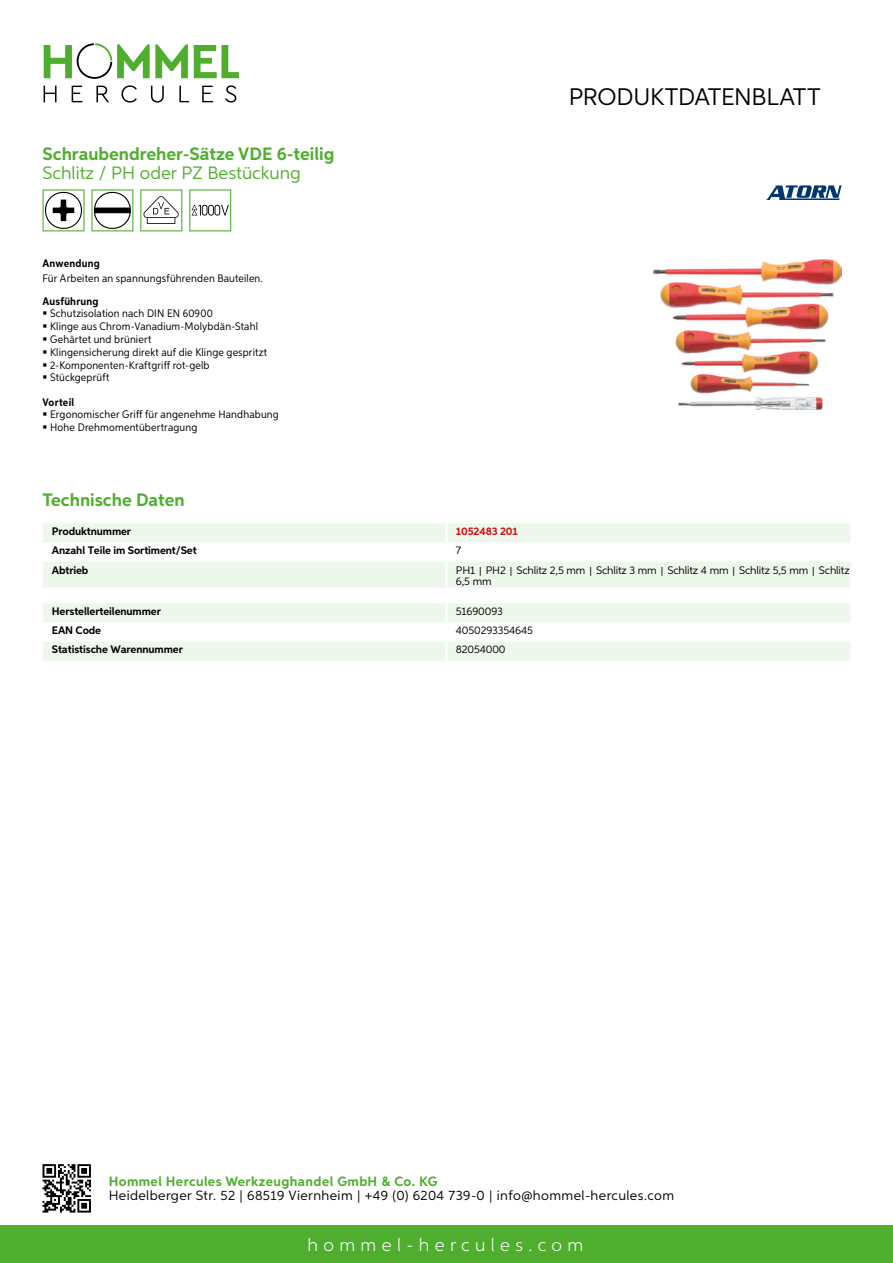
<style>
.page{position:relative;width:893px;height:1263px;background:#fff}
.page>*{position:absolute;margin:0;border:0;box-sizing:border-box;transform-origin:0 0}
.t1{font:24px "Aspira";letter-spacing:-.01em;color:#000}
.t2{font:700 18px "Aspira";color:#50ae2f}
.t3{font:18px "Aspira";color:#50ae2f}
.t4{font:300 18px "Aspira";letter-spacing:.3em;color:#fff}
.t5{font:13.5px "Aspira";letter-spacing:.03em;color:#000}
.t6{font:700 13.5px "Aspira";letter-spacing:.03em;color:#50ae2f}
.t7{font:10.95px/12.8px "Aspira Nar";letter-spacing:.015em;color:#000}
.t8{font:10.95px/10.9px "Aspira";letter-spacing:-.01em;color:#000}
.t9{font:700 10.95px "Aspira";letter-spacing:-.01em;color:#000}
.t10{font:700 10.95px "Aspira Nar";letter-spacing:.02em;color:#000}
.t11{font:700 10.95px "Aspira";letter-spacing:-.01em;color:#cd1013}
.s1{font-family:"Wuerth Global";font-size:10.5px}
</style>
<div class="page">
<div style="left:0;top:1226px;width:893px;height:37px;background:#50ae2f"></div>
<svg style="left:43px;top:1164px;width:48px;height:48px"></svg>
<svg style="left:194px;top:45px;width:45px;height:33px"></svg>
<svg style="left:44px;top:43px;width:144px;height:36px"></svg>
<svg style="left:44px;top:86px;width:13px;height:16px"></svg>
<svg style="left:72px;top:86px;width:10px;height:16px"></svg>
<svg style="left:96px;top:86px;width:13px;height:16px"></svg>
<svg style="left:121px;top:85px;width:16px;height:18px"></svg>
<svg style="left:151px;top:86px;width:13px;height:17px"></svg>
<svg style="left:179px;top:86px;width:10px;height:16px"></svg>
<svg style="left:202px;top:86px;width:11px;height:16px"></svg>
<svg style="left:225px;top:85px;width:11px;height:18px"></svg>
<svg style="left:43px;top:523px;width:807px;height:65px"></svg>
<hr style="left:445px;top:562px;width:3px;height:26px;background:#fff">
<svg style="left:43px;top:603px;width:807px;height:58px"></svg>
<hr style="left:445px;top:641px;width:3px;height:20px;background:#fff">
<svg style="left:43px;top:189px;width:42px;height:42px"></svg>
<svg style="left:91px;top:189px;width:42px;height:42px"></svg>
<svg style="left:140px;top:189px;width:42px;height:42px"></svg>
<svg style="left:189px;top:189px;width:42px;height:42px"></svg>
<img style="left:654px;top:259px;width:188px;height:150px">
<svg style="left:766px;top:185px;width:76px;height:15px"></svg>
<h2 class="t2" style="left:43px;top:142px;width:293px">Schraubendreher-Sätze VDE 6-teilig</h2>
<h2 class="t3" style="left:43px;top:162px;width:260px">Schlitz / PH oder PZ Bestückung</h2>
<p class="t10" style="left:43px;top:257px;width:59px">Anwendung</p>
<p class="t7" style="left:43px;top:272px;width:222px">Für Arbeiten an spannungsführenden Bauteilen.</p>
<p class="t10" style="left:43px;top:294px;width:58px">Ausführung</p>
<p class="t7" style="left:50px;top:307px;width:219px">Schutzisolation nach DIN EN 60900<br>Klinge aus Chrom-Vanadium-Molybdän-Stahl Gehärtet und brüniert<br>Klingensicherung direkt auf die Klinge gespritzt 2-Komponenten-Kraftgriff rot-gelb Stückgeprüft</p>
<p class="t10" style="left:43px;top:395px;width:33px">Vorteil</p>
<p class="t7" style="left:50px;top:408px;width:230px">Ergonomischer Griff für angenehme Handhabung<br>Hohe Drehmomentübertragung</p>
<h1 class="t1" style="left:569px;top:82px;width:253px">Produktdatenblatt</h1>
<h2 class="t2" style="left:43px;top:489px;width:144px">Technische Daten</h2>
<p class="t9" style="left:52px;top:525px;width:81px">Produktnummer</p>
<p class="t11" style="left:456px;top:525px;width:64px">1052483 201</p>
<p class="t9" style="left:52px;top:544px;width:146px">Anzahl Teile im Sortiment/Set</p>
<p class="t8" style="left:456px;top:545px;width:7px">7</p>
<p class="t9" style="left:52px;top:563px;width:38px">Abtrieb</p>
<p class="t8" style="left:456px;top:564px;width:395px">PH1 <span class="s1">|</span> PH2 <span class="s1">|</span> Schlitz 2,5 mm <span class="s1">|</span> Schlitz 3 mm <span class="s1">|</span> Schlitz 4 mm <span class="s1">|</span> Schlitz 5,5 mm <span class="s1">|</span> Schlitz<br>6,5 mm</p>
<p class="t9" style="left:52px;top:605px;width:111px">Herstellerteilenummer</p>
<p class="t8" style="left:456px;top:606px;width:49px">51690093</p>
<p class="t9" style="left:52px;top:624px;width:51px">EAN Code</p>
<p class="t8" style="left:456px;top:625px;width:79px">4050293354645</p>
<p class="t9" style="left:52px;top:643px;width:132px">Statistische Warennummer</p>
<p class="t8" style="left:456px;top:644px;width:51px">82054000</p>
<p class="t6" style="left:109px;top:1172px;width:330px">Hommel Hercules Werkzeughandel GmbH &amp; Co. KG</p>
<p class="t5" style="left:109px;top:1187px;width:567px">Heidelberger Str. 52 | 68519 Viernheim | +49 (0) 6204 739-0 | info@hommel-hercules.com</p>
<h2 class="t4" style="left:307px;top:1234px;width:277px">hommel-hercules.com</h2>
</div>
